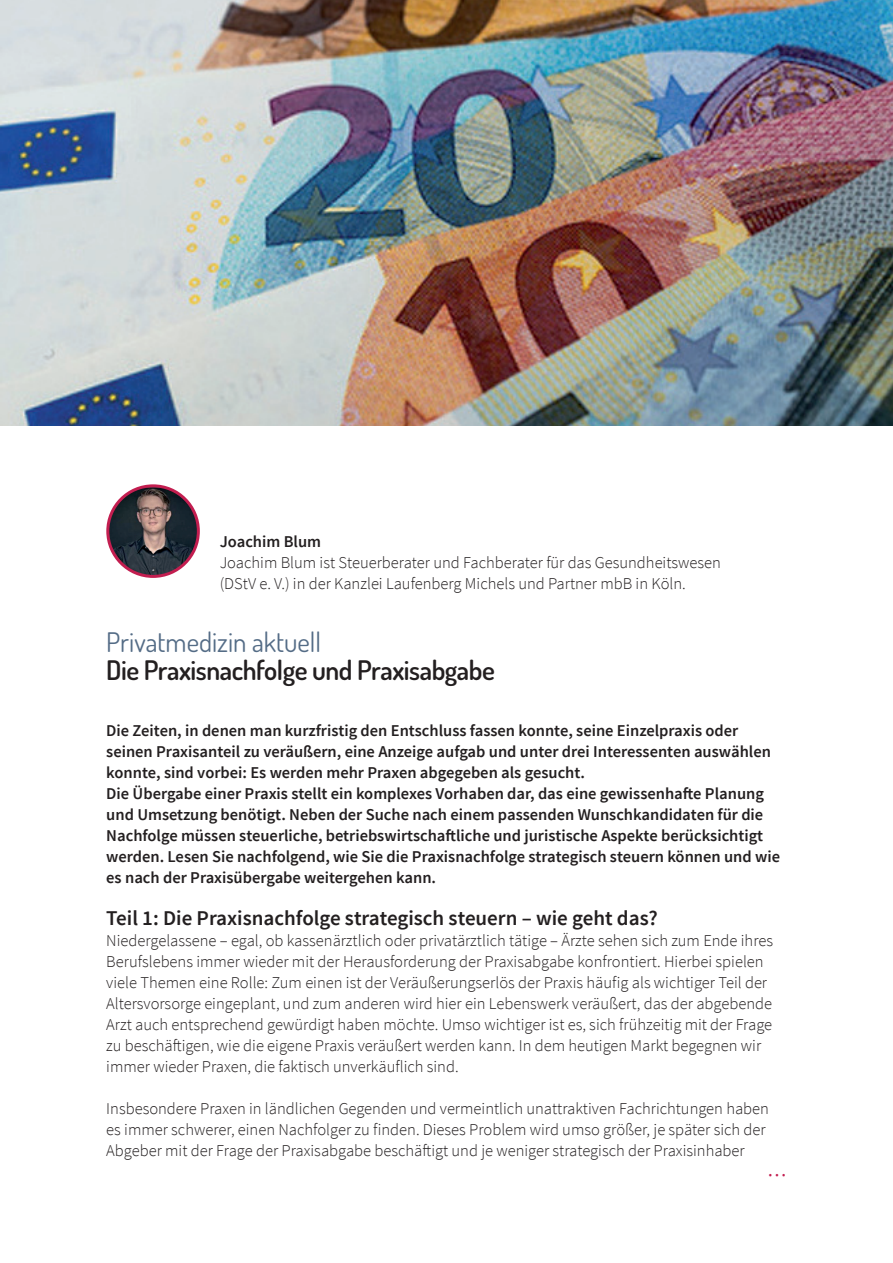
<style>
.page{position:relative;width:893px;height:1263px;background:#fff}
.page>*{position:absolute;margin:0;border:0;box-sizing:border-box;transform-origin:0 0}
.t1{font:600 27px "Dosis";letter-spacing:-.015em;color:#231f20}
.t2{font:27px "Dosis";color:#546c86}
.t3{font:300 27px "Source Sans Pro";color:#c31e50}
.t4{font:600 21px "Source Sans Pro";color:#231f20}
.t5{font:300 16.5px/21px "Source Sans Pro";color:#231f20}
.t6{font:600 16.5px/21px "Source Sans Pro";color:#231f20}
</style>
<div class="page">
<img style="left:108px;top:488px;width:90px;height:88px">
<div style="left:106px;top:484px;width:94px;height:94px;border:3px solid #c31e50;border-radius:50%"></div>
<img style="left:0;top:0;width:893px;height:425px">
<p class="t6" style="left:220px;top:533px;width:103px">Joachim Blum</p>
<p class="t5" style="left:220px;top:552px;width:503px">Joachim Blum ist Steuerberater und Fachberater für das Gesundheitswesen (DStV e. V.) in der Kanzlei Laufenberg Michels und Partner mbB in Köln.</p>
<h1 class="t2" style="left:106px;top:627px;width:216px">Privatmedizin aktuell</h1>
<h1 class="t1" style="left:106px;top:655px;width:390px">Die Praxisnachfolge und Praxisabgabe</h1>
<p class="t6" style="left:106px;top:722px;width:675px">Die Zeiten, in denen man kurzfristig den Entschluss fassen konnte, seine Einzelpraxis oder seinen Praxisanteil zu veräußern, eine Anzeige aufgab und unter drei Interessenten auswählen konnte, sind vorbei: Es werden mehr Praxen abgegeben als gesucht.<br>Die Übergabe einer Praxis stellt ein komplexes Vorhaben dar, das eine gewissenhafte Planung und Umsetzung benötigt. Neben der Suche nach einem passenden Wunschkandidaten für die Nachfolge müssen steuerliche, betriebswirtschaftliche und juristische Aspekte berücksichtigt werden. Lesen Sie nachfolgend, wie Sie die Praxisnachfolge strategisch steuern können und wie es nach der Praxisübergabe weitergehen kann.</p>
<p class="t4" style="left:106px;top:910px;width:553px">Teil 1: Die Praxisnachfolge strategisch steuern – wie geht das?</p>
<p class="t5" style="left:106px;top:931px;width:668px">Niedergelassene – egal, ob kassenärztlich oder privatärztlich tätige – Ärzte sehen sich zum Ende ihres Berufslebens immer wieder mit der Herausforderung der Praxisabgabe konfrontiert. Hierbei spielen viele Themen eine Rolle: Zum einen ist der Veräußerungserlös der Praxis häufig als wichtiger Teil der Altersvorsorge eingeplant, und zum anderen wird hier ein Lebenswerk veräußert, das der abgebende Arzt auch entsprechend gewürdigt haben möchte. Umso wichtiger ist es, sich frühzeitig mit der Frage zu beschäftigen, wie die eigene Praxis veräußert werden kann. In dem heutigen Markt begegnen wir immer wieder Praxen, die faktisch unverkäuflich sind.</p>
<p class="t5" style="left:106px;top:1098px;width:664px">Insbesondere Praxen in ländlichen Gegenden und vermeintlich unattraktiven Fachrichtungen haben es immer schwerer, einen Nachfolger zu finden. Dieses Problem wird umso größer, je später sich der<br>Abgeber mit der Frage der Praxisabgabe beschäftigt und je weniger strategisch der Praxisinhaber</p>
<h1 class="t3" style="left:768px;top:1154px;width:21px">...</h1>
</div>
